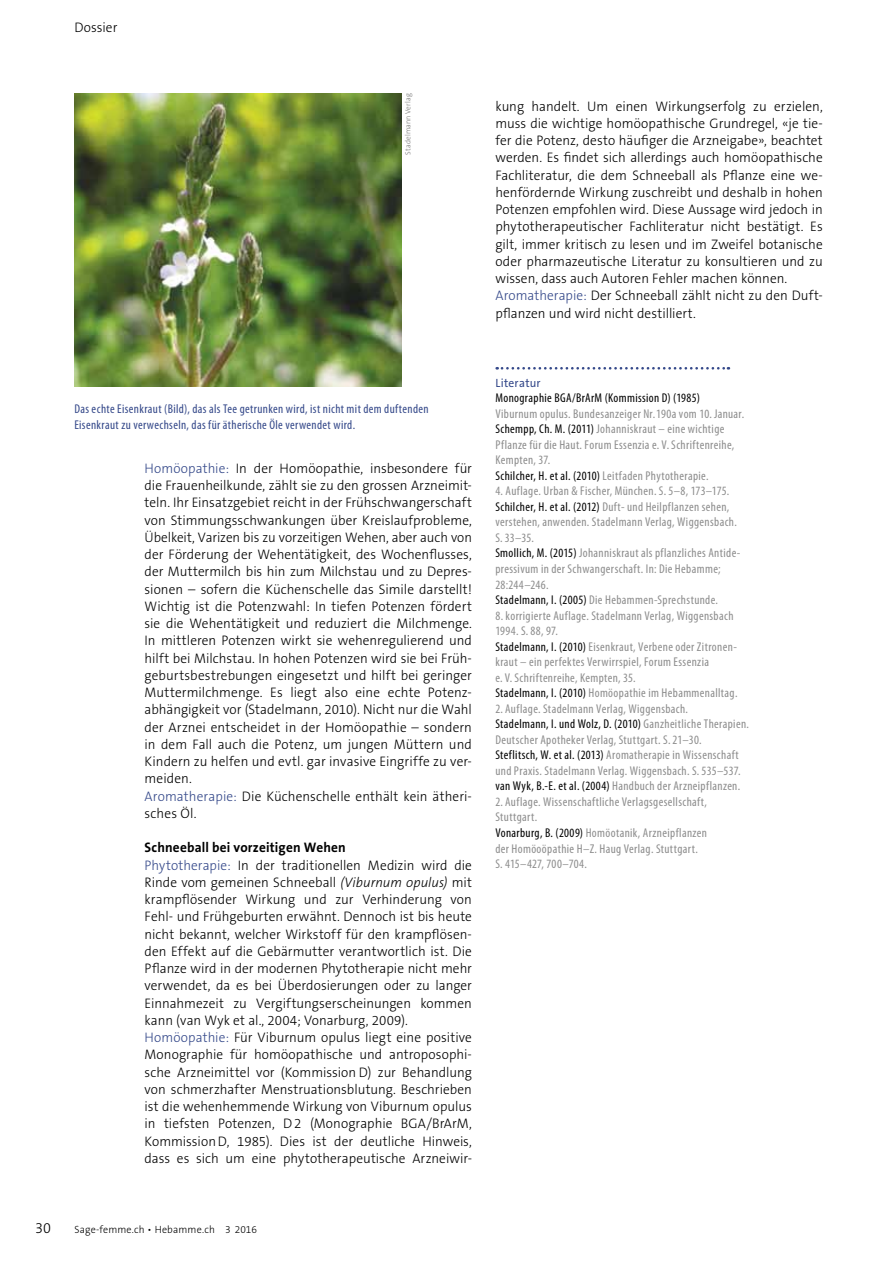
<style>
.page{position:relative;width:893px;height:1263px;background:#fff}
.page>*{position:absolute;margin:0;border:0;box-sizing:border-box;transform-origin:0 0}
.t1{font:300 15px "The Sans B3";color:#000;scale:.96 1}
.t2{font:300 13.8px/17.2px "The Sans B3";letter-spacing:.005em;color:#000;scale:.96 1}
.t3{font:700 13.8px "The Sans B7";letter-spacing:.015em;color:#000;scale:.96 1}
.t4{font:condensed 12.75px/15.6px "Myriad Pro";letter-spacing:.03em;color:#8d8d8d}
.t5{font:condensed 12.75px/15.6px "Myriad Pro";letter-spacing:.03em;color:#35498a}
.t6{font:condensed 12.75px "Myriad Pro";letter-spacing:.03em;color:#000}
.t7{font:12px "The Sans B5 Plain";letter-spacing:.025em;color:#35498a;scale:.96 1}
.t8{font:300 10.5px "The Sans B3";letter-spacing:.015em;color:#000;scale:.96 1}
.t9{font:300 7.5px "The Sans B3";letter-spacing:.01em;color:#747474;scale:.96 1}
.s1{color:#35498a}
.s2{font-style:italic}
.s3{color:#000}
</style>
<div class="page">
<img style="left:74px;top:94px;width:328px;height:293px">
<svg style="left:497px;top:367px;width:232px;height:3px"></svg>
<p class="t2" style="left:74px;top:20px;width:46px">Dossier</p>
<p class="t9" style="left:404px;top:155px;width:65px;rotate:-90deg">Stadelmann Verlag</p>
<p class="t2" style="left:495px;top:98px;width:343px">kung handelt. Um einen Wirkungserfolg zu erzielen, muss die wichtige homöopathische Grundregel, «je tie&shy;fer die Potenz, desto häufiger die Arzneigabe», beachtet werden. Es findet sich allerdings auch homöopathische Fachliteratur, die dem Schneeball als Pflanze eine we&shy;henfördernde Wirkung zuschreibt und deshalb in hohen Potenzen empfohlen wird. Diese Aussage wird jedoch in phytotherapeutischer Fachliteratur nicht bestätigt. Es gilt, immer kritisch zu lesen und im Zweifel botanische oder pharmazeutische Literatur zu konsultieren und zu wissen, dass auch Autoren Fehler machen können.<br><span class="s1">Aromatherapie:</span> Der Schneeball zählt nicht zu den Duft&shy;pflanzen und wird nicht destilliert.</p>
<p class="t5" style="left:74px;top:401px;width:356px">Das echte Eisenkraut (Bild), das als Tee getrunken wird, ist nicht mit dem duftenden<br>Eisenkraut zu verwechseln, das für ätherische Öle verwendet wird.</p>
<p class="t2" style="left:145px;top:460px;width:343px"><span class="s1">Homöopathie:</span> In der Homöopathie, insbesondere für die Frauenheilkunde, zählt sie zu den grossen Arzneimit&shy;teln. Ihr Einsatzgebiet reicht in der Frühschwangerschaft von Stimmungsschwankungen über Kreislaufprobleme, Übelkeit, Varizen bis zu vorzeitigen Wehen, aber auch von der Förderung der Wehentätigkeit, des Wochenflusses, der Muttermilch bis hin zum Milchstau und zu Depres&shy;sionen – sofern die Küchenschelle das Simile darstellt!<br>Wichtig ist die Potenzwahl: In tiefen Potenzen fördert sie die Wehentätigkeit und reduziert die Milchmenge.<br>In mittleren Potenzen wirkt sie wehenregulierend und hilft bei Milchstau. In hohen Potenzen wird sie bei Früh&shy;geburtsbestrebungen eingesetzt und hilft bei geringer Muttermilchmenge. Es liegt also eine echte Potenz&shy;abhängigkeit vor (Stadelmann, 2010). Nicht nur die Wahl der Arznei entscheidet in der Homöopathie – sondern in dem Fall auch die Potenz, um jungen Müttern und Kindern zu helfen und evtl. gar invasive Eingriffe zu ver&shy;meiden.<br><span class="s1">Aromatherapie:</span> Die Küchenschelle enthält kein ätheri&shy;sches Öl.</p>
<p class="t3" style="left:145px;top:840px;width:211px">Schneeball bei vorzeitigen Wehen</p>
<p class="t2" style="left:145px;top:857px;width:343px"><span class="s1">Phytotherapie:</span> In der traditionellen Medizin wird die Rinde vom gemeinen Schneeball <span class="s2">(Viburnum opulus)</span> mit krampflösender Wirkung und zur Verhinderung von Fehl- und Frühgeburten erwähnt. Dennoch ist bis heute nicht bekannt, welcher Wirkstoff für den krampflösen&shy;den Effekt auf die Gebärmutter verantwortlich ist. Die Pflanze wird in der modernen Phytotherapie nicht mehr verwendet, da es bei Überdosierungen oder zu langer Einnahmezeit zu Vergiftungserscheinungen kommen kann (van Wyk et al., 2004; Vonarburg, 2009).<br><span class="s1">Homöopathie:</span> Für Viburnum opulus liegt eine positive Monographie für homöopathische und antroposophi&shy;sche Arzneimittel vor (Kommission D) zur Behandlung von schmerzhafter Menstruationsblutung. Beschrieben ist die wehenhemmende Wirkung von Viburnum opulus in tiefsten Potenzen, D2 (Monographie BGA/BrArM, KommissionD, 1985). Dies ist der deutliche Hinweis, dass es sich um eine phytotherapeutische Arzneiwir-</p>
<p class="t1" style="left:35px;top:1220px;width:18px">30</p>
<p class="t8" style="left:74px;top:1224px;width:192px">Sage-femme.ch • Hebamme.ch 3 2016</p>
<p class="t7" style="left:495px;top:376px;width:49px">Literatur</p>
<p class="t6" style="left:495px;top:390px;width:206px">Monographie BGA/BrArM (Kommission D) (1985)</p>
<p class="t4" style="left:495px;top:405px;width:250px">Viburnum opulus. Bundesanzeiger Nr.190a vom 10. Januar.<br><span class="s3">Schempp, Ch. M. (2011)</span> Johanniskraut – eine wichtige Pflanze für die Haut. Forum Essenzia e. V.Schriftenreihe, Kempten, 37.<br><span class="s3">Schilcher, H. et al. (2010)</span> Leitfaden Phytotherapie.</p>
<p class="t4" style="left:495px;top:483px;width:246px">4. Auflage. Urban &amp; Fischer, München. S.5–8, 173–175.<br><span class="s3">Schilcher, H. et al. (2012)</span> Duft- und Heilpflanzen sehen, verstehen, anwenden. Stadelmann Verlag, Wiggensbach.<br>S.33–35.<br><span class="s3">Smollich, M. (2015)</span> Johanniskraut als pflanzliches Antide&shy;pressivum in der Schwangerschaft. In: Die Hebamme; 28:244–246.<br><span class="s3">Stadelmann, I. (2005)</span> Die Hebammen-Sprechstunde.</p>
<p class="t4" style="left:495px;top:607px;width:244px">8. korrigierte Auflage. Stadelmann Verlag, Wiggensbach 1994. S.88, 97.<br><span class="s3">Stadelmann, I. (2010)</span> Eisenkraut, Verbene oder Zitronen&shy;kraut – ein perfektes Verwirrspiel, Forum Essenzia<br>e. V.Schriftenreihe, Kempten, 35.<br><span class="s3">Stadelmann, I. (2010)</span> Homöopathie im Hebammenalltag.</p>
<p class="t4" style="left:495px;top:700px;width:255px">2. Auflage. Stadelmann Verlag, Wiggensbach.<br><span class="s3">Stadelmann, I. und Wolz, D. (2010)</span> Ganzheitliche Therapien.<br>Deutscher Apotheker Verlag, Stuttgart. S.21–30.<br><span class="s3">Steflitsch, W. et al. (2013)</span> Aromatherapie in Wissenschaft und Praxis. Stadelmann Verlag. Wiggensbach. S.535–537. <span class="s3">van Wyk, B.-E. et al. (2004)</span> Handbuch der Arzneipflanzen.</p>
<p class="t4" style="left:495px;top:794px;width:213px">2. Auflage. Wissenschaftliche Verlagsgesellschaft, Stuttgart.<br><span class="s3">Vonarburg, B. (2009)</span> Homöotanik, Arzneipflanzen der Homöoöpathie H–Z. Haug Verlag. Stuttgart.<br>S. 415–427, 700–704.</p>
</div>
